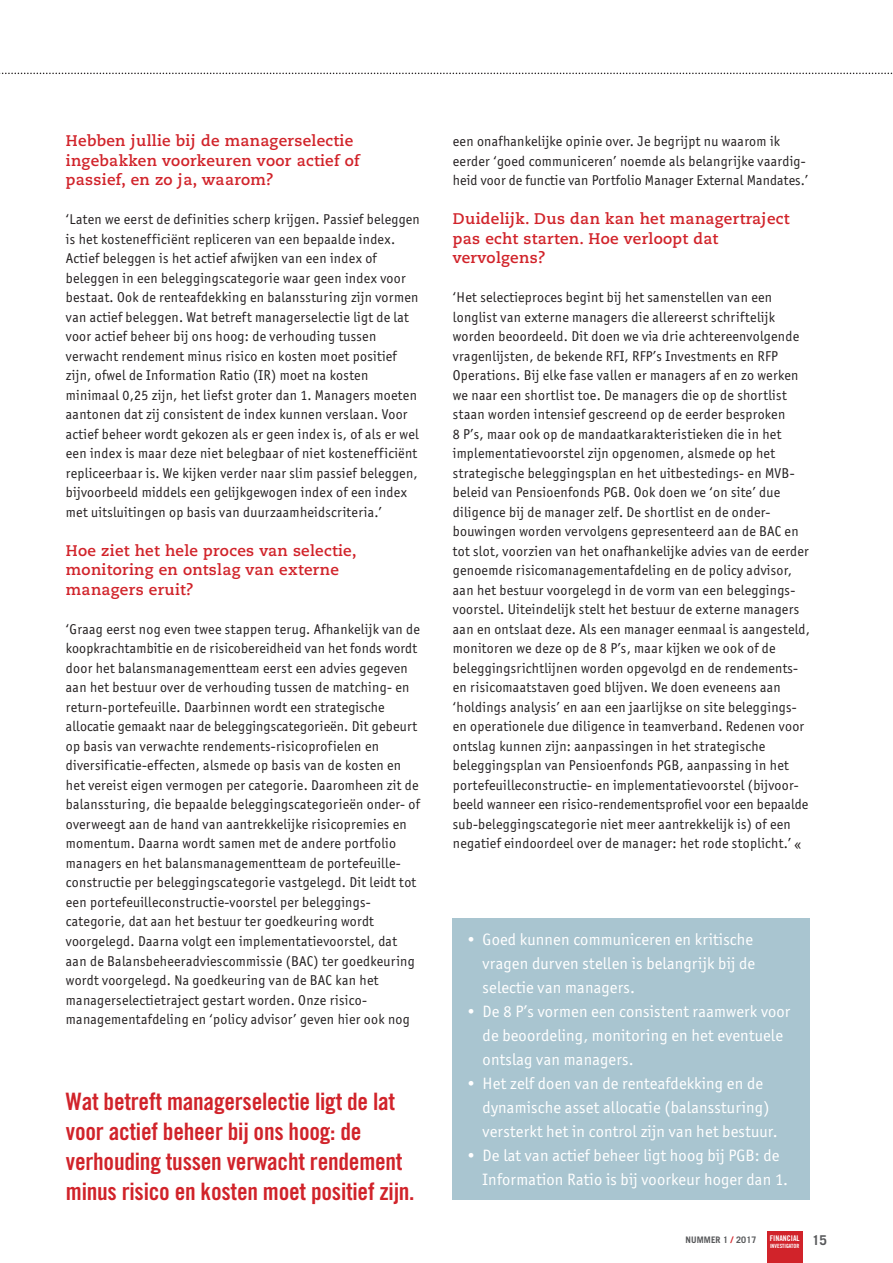
<style>
.page{position:relative;width:893px;height:1263px;background:#fff}
.page>*{position:absolute;margin:0;border:0;box-sizing:border-box;transform-origin:0 0}
.t1{font:24px/30px "Trade Gothic LT Bold Cond Twenty";letter-spacing:-.01em;color:#d1232a}
.t2{font:16.5px/24px "Officina San ITC";letter-spacing:.01em;color:#fff}
.t3{font:700 15.3px/19.5px "Caecilia";letter-spacing:.02em;color:#d1232a}
.t4{font:14.25px/19.5px "Officina San ITC";letter-spacing:.02em;color:#231f20}
.t5{font:700 13.5px "Trade Gothic LT";color:#57585a}
.t6{font:700 9px "Trade Gothic LT";letter-spacing:.01em;color:#57585a}
.t7{font:7.8px "Trade Gothic LT Bold Cond Twenty";color:#fff}
.t8{font:5.7px "Trade Gothic LT Bold Cond Twenty";color:#fff}
.s1{color:#d1232a}
</style>
<div class="page">
<svg style="left:0;top:73px;width:893px;height:1px"></svg>
<div style="left:767px;top:1231px;width:35px;height:32px;background:#d1232a"></div>
<div style="left:453px;top:917px;width:357px;height:282px;background:#a9c5d0"></div>
<p class="t3" style="left:66px;top:132px;width:295px">Hebben jullie bij de managerselectie ingebakken voorkeuren voor actief of passief, en zo ja, waarom?</p>
<p class="t4" style="left:66px;top:210px;width:355px">‘Laten we eerst de definities scherp krijgen. Passief beleggen is het kostenefficiënt repliceren van een bepaalde index.<br>Actief beleggen is het actief afwijken van een index of beleggen in een beleggingscategorie waar geen index voor bestaat. Ook de renteafdekking en balanssturing zijn vormen van actief beleggen. Wat betreft managerselectie ligt de lat voor actief beheer bij ons hoog: de verhouding tussen verwacht rendement minus risico en kosten moet positief zijn, ofwel de Information Ratio (IR) moet na kosten minimaal 0,25 zijn, het liefst groter dan 1. Managers moeten aantonen dat zij consistent de index kunnen verslaan. Voor actief beheer wordt gekozen als er geen index is, of als er wel een index is maar deze niet belegbaar of niet kostenefficiënt repliceerbaar is. We kijken verder naar slim passief beleggen, bijvoorbeeld middels een gelijkgewogen index of een index met uitsluitingen op basis van duurzaamheidscriteria.’</p>
<p class="t3" style="left:66px;top:541px;width:292px">Hoe ziet het hele proces van selectie, monitoring en ontslag van externe managers eruit?</p>
<p class="t4" style="left:66px;top:619px;width:356px">‘Graag eerst nog even twee stappen terug. Afhankelijk van de koopkrachtambitie en de risicobereidheid van het fonds wordt door het balansmanagementteam eerst een advies gegeven aan het bestuur over de verhouding tussen de matching- en return-portefeuille. Daarbinnen wordt een strategische allocatie gemaakt naar de beleggingscategorieën. Dit gebeurt op basis van verwachte rendements-risicoprofielen en diversificatie-effecten, alsmede op basis van de kosten en het vereist eigen vermogen per categorie. Daaromheen zit de balanssturing, die bepaalde beleggingscategorieën onder- of overweegt aan de hand van aantrekkelijke risicopremies en momentum. Daarna wordt samen met de andere portfolio managers en het balansmanagementteam de portefeuille&shy;constructie per beleggingscategorie vastgelegd. Dit leidt tot een portefeuilleconstructie-voorstel per beleggings&shy;categorie, dat aan het bestuur ter goedkeuring wordt voorgelegd. Daarna volgt een implementatievoorstel, dat aan de Balansbeheeradviescommissie (BAC) ter goedkeuring wordt voorgelegd. Na goedkeuring van de BAC kan het managerselectietraject gestart worden. Onze risico&shy;managementafdeling en ‘policy advisor’ geven hier ook nog</p>
<h1 class="t1" style="left:66px;top:1086px;width:350px">Wat betreft managerselectie ligt de lat voor actief beheer bij ons hoog: de verhouding tussen verwacht rendement minus risico en kosten moet positief zijn.</h1>
<p class="t4" style="left:453px;top:132px;width:357px">een onafhankelijke opinie over. Je begrijpt nu waarom ik eerder ‘goed communiceren’ noemde als belangrijke vaardig&shy;heid voor de functie van Portfolio Manager External Mandates.’</p>
<p class="t3" style="left:453px;top:210px;width:338px">Duidelijk. Dus dan kan het managertraject pas echt starten. Hoe verloopt dat vervolgens?</p>
<p class="t4" style="left:453px;top:288px;width:359px">‘Het selectieproces begint bij het samenstellen van een longlist van externe managers die allereerst schriftelijk worden beoordeeld. Dit doen we via drie achtereenvolgende vragenlijsten, de bekende RFI, RFP’s Investments en RFP Operations. Bij elke fase vallen er managers af en zo werken we naar een shortlist toe. De managers die op de shortlist staan worden intensief gescreend op de eerder besproken<br>8 P’s, maar ook op de mandaatkarakteristieken die in het implementatievoorstel zijn opgenomen, alsmede op het strategische beleggingsplan en het uitbestedings- en MVB&shy;beleid van Pensioenfonds PGB. Ook doen we ‘on site’ due diligence bij de manager zelf. De shortlist en de onder&shy;bouwingen worden vervolgens gepresenteerd aan de BAC en tot slot, voorzien van het onafhankelijke advies van de eerder genoemde risicomanagementafdeling en de policy advisor, aan het bestuur voorgelegd in de vorm van een beleggings&shy;voorstel. Uiteindelijk stelt het bestuur de externe managers aan en ontslaat deze. Als een manager eenmaal is aangesteld, monitoren we deze op de 8 P’s, maar kijken we ook of de beleggingsrichtlijnen worden opgevolgd en de rendements&shy;en risicomaatstaven goed blijven. We doen eveneens aan ‘holdings analysis’ en aan een jaarlijkse on site beleggings&shy;en operationele due diligence in teamverband. Redenen voor ontslag kunnen zijn: aanpassingen in het strategische beleggingsplan van Pensioenfonds PGB, aanpassing in het portefeuilleconstructie- en implementatievoorstel (bijvoor&shy;beeld wanneer een risico-rendementsprofiel voor een bepaalde sub-beleggingscategorie niet meer aantrekkelijk is) of een negatief eindoordeel over de manager: het rode stoplicht.’ «</p>
<p class="t2" style="left:483px;top:927px;width:274px;text-indent:-17px">• Goed kunnen communiceren en kritische vragen durven stellen is belangrijk bij de selectie van managers.</p>
<p class="t2" style="left:483px;top:999px;width:309px;text-indent:-17px">• De 8 P’s vormen een consistent raamwerk voor de beoordeling, monitoring en het eventuele ontslag van managers.</p>
<p class="t2" style="left:483px;top:1071px;width:296px;text-indent:-17px">• Het zelf doen van de renteafdekking en de dynamische asset allocatie (balanssturing) versterkt het in control zijn van het bestuur.</p>
<p class="t2" style="left:483px;top:1143px;width:307px;text-indent:-17px">• De lat van actief beheer ligt hoog bij PGB: de<br>Information Ratio is bij voorkeur hoger dan 1.</p>
<p class="t6" style="left:686px;top:1234px;width:72px">NUMMER 1 <span class="s1">/</span> 2017</p>
<p class="t5" style="left:812px;top:1232px;width:17px">15</p>
<p class="t7" style="left:770px;top:1233px;width:31px">FINANCIAL</p>
<p class="t8" style="left:770px;top:1242px;width:31px">INVESTIGATOR</p>
</div>
